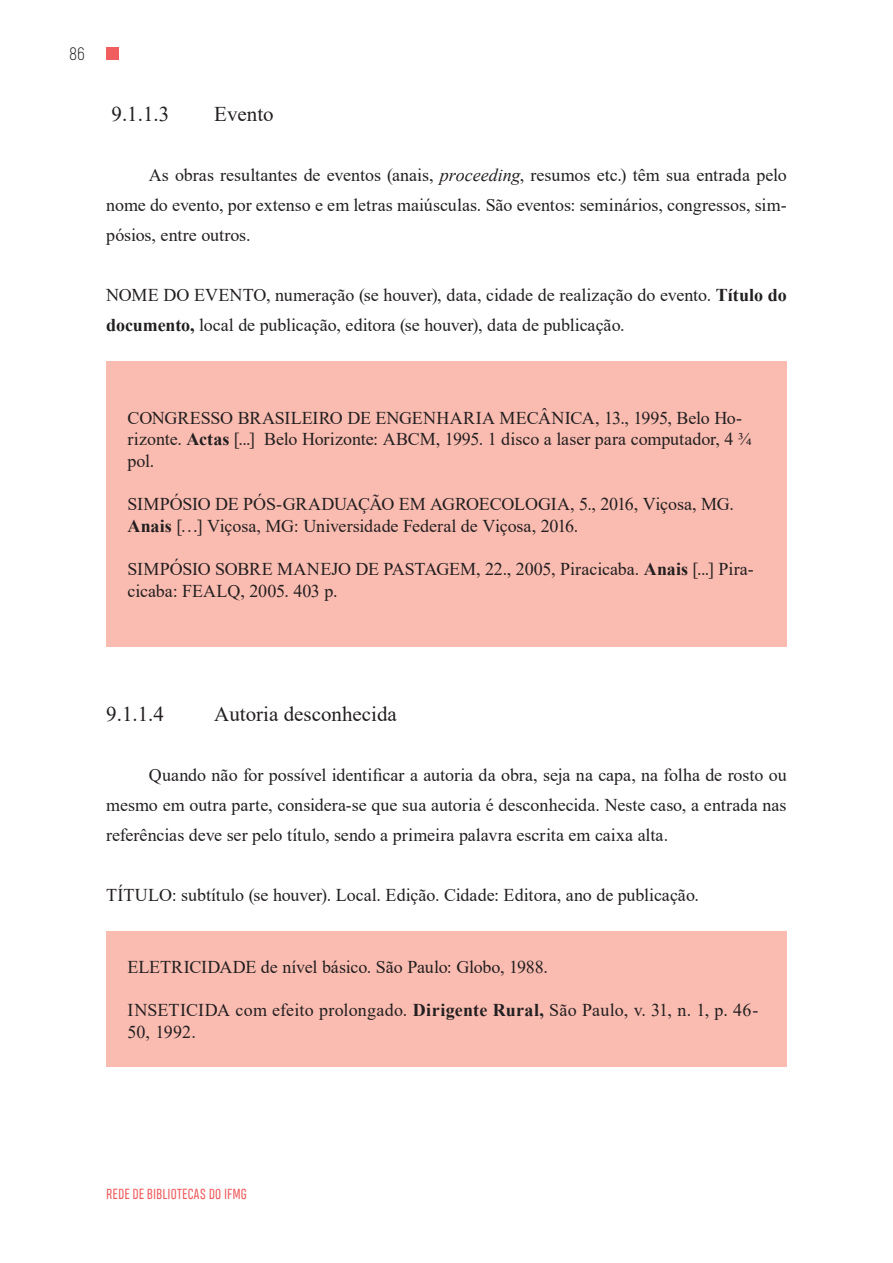
<style>
.page{position:relative;width:893px;height:1263px;background:#fff}
.page>*{position:absolute;margin:0;border:0;box-sizing:border-box;transform-origin:0 0}
.t1{font:21px "Times New Roman";color:#231f20}
.t2{font:18px/30px "Times New Roman";letter-spacing:-.005em;color:#231f20}
.t3{font:300 18px "Akrobat";color:#231f20}
.t4{font:15px "Heading Smallcase Pro Trial";letter-spacing:.01em;color:#f05e60}
.s1{font-style:italic}
.s2{font-weight:700}
</style>
<div class="page">
<div style="left:106px;top:47px;width:13px;height:13px;background:#f05e60"></div>
<div style="left:106px;top:361px;width:681px;height:285px;background:#fabcb1"></div>
<div style="left:106px;top:931px;width:681px;height:135px;background:#fabcb1"></div>
<p class="t3" style="left:69px;top:43px;width:17px">86</p>
<p class="t1" style="left:112px;top:99px;width:59px">9.1.1.3</p>
<p class="t1" style="left:214px;top:99px;width:61px">Evento</p>
<p class="t2" style="left:106px;top:160px;width:682px;text-align:justify;text-indent:43px">As obras resultantes de eventos (anais, <span class="s1">proceeding</span>, resumos etc.) têm sua entrada pelo nome do evento, por extenso e em letras maiúsculas. São eventos: seminários, congressos, sim&shy;pósios, entre outros.</p>
<p class="t2" style="left:106px;top:280px;width:682px">NOME DO EVENTO, numeração (se houver), data, cidade de realização do evento. <span class="s2">Título do documento,</span> local de publicação, editora (se houver), data de publicação.</p>
<p class="t2" style="left:128px;top:406px;width:625px;line-height:21.6px">CONGRESSO BRASILEIRO DE ENGENHARIA MECÂNICA, 13., 1995, Belo Ho&shy;rizonte. <span class="s2">Actas</span> [...] Belo Horizonte: ABCM, 1995. 1 disco a laser para computador, 4 ¾ pol.</p>
<p class="t2" style="left:128px;top:493px;width:608px;line-height:21.6px">SIMPÓSIO DE PÓS-GRADUAÇÃO EM AGROECOLOGIA, 5., 2016, Viçosa, MG.<br><span class="s2">Anais</span> […] Viçosa, MG: Universidade Federal de Viçosa, 2016.</p>
<p class="t2" style="left:128px;top:557px;width:628px;line-height:21.6px">SIMPÓSIO SOBRE MANEJO DE PASTAGEM, 22., 2005, Piracicaba. <span class="s2">Anais</span> [...] Pira&shy;cicaba: FEALQ, 2005. 403 p.</p>
<p class="t1" style="left:106px;top:699px;width:59px">9.1.1.4</p>
<p class="t1" style="left:214px;top:699px;width:184px">Autoria desconhecida</p>
<p class="t2" style="left:106px;top:760px;width:682px;text-align:justify;text-indent:43px">Quando não for possível identificar a autoria da obra, seja na capa, na folha de rosto ou mesmo em outra parte, considera-se que sua autoria é desconhecida. Neste caso, a entrada nas referências deve ser pelo título, sendo a primeira palavra escrita em caixa alta.</p>
<p class="t2" style="left:106px;top:880px;width:594px">TÍTULO: subtítulo (se houver). Local. Edição. Cidade: Editora, ano de publicação.</p>
<p class="t2" style="left:128px;top:951px;width:422px">ELETRICIDADE de nível básico. São Paulo: Globo, 1988.</p>
<p class="t2" style="left:128px;top:998px;width:632px;line-height:21.6px">INSETICIDA com efeito prolongado. <span class="s2">Dirigente Rural,</span> São Paulo, v. 31, n. 1, p. 46-<br>50, 1992.</p>
<p class="t4" style="left:106px;top:1185px;width:142px">REDE DE BIBLIOTECAS DO IFMG</p>
</div>
